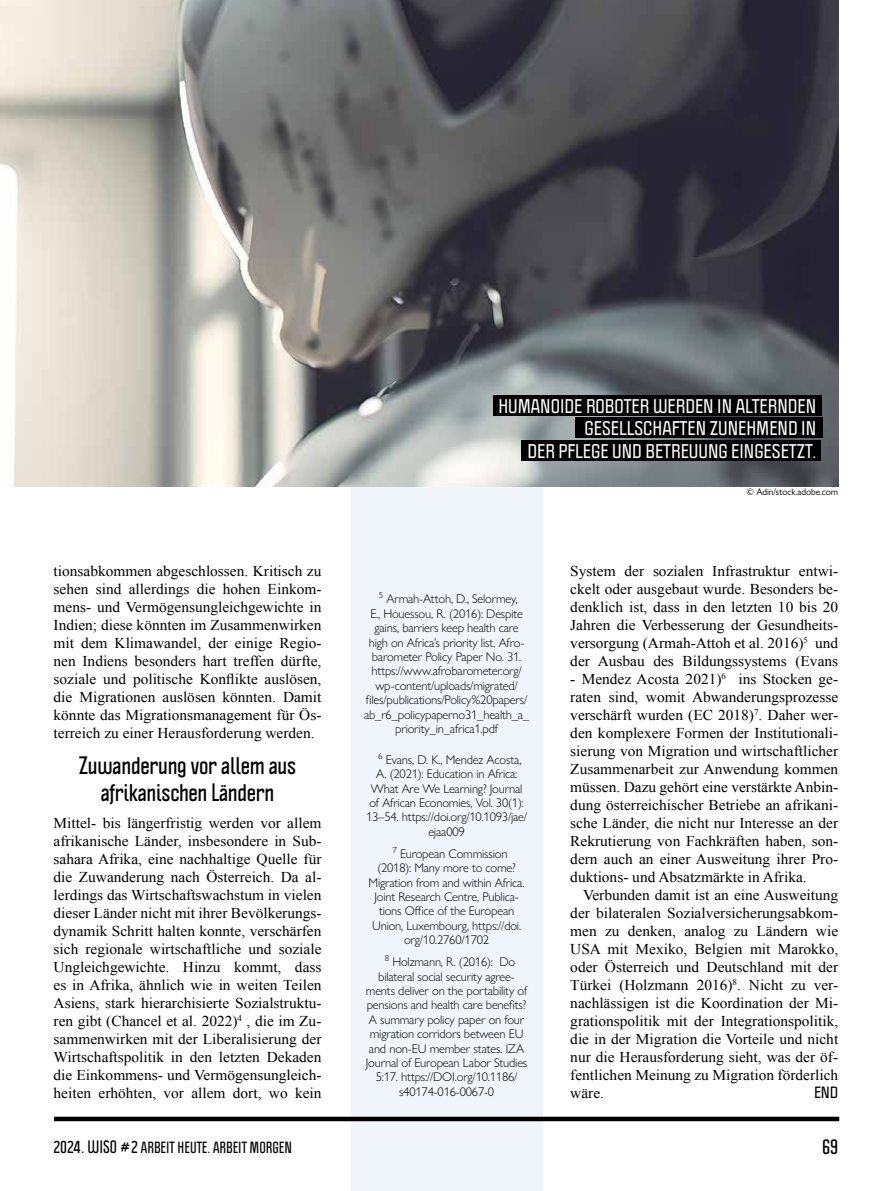
<style>
.page{position:relative;width:893px;height:1191px;background:#fff}
.page>*{position:absolute;margin:0;border:0;box-sizing:border-box;transform-origin:0 0}
.t1{font:700 condensed 22.05px/27px "Politica";letter-spacing:-.01em;color:#000;text-align:center}
.t2{font:700 condensed 18.9px "Politica";color:#000}
.t3{font:700 17.4px/22.5px "Politica";color:#fff;text-align:right}
.t4{font:15px/18px "Times New Roman";color:#000;text-align:justify}
.t5{font:700 14.25px "Politica";color:#000;scale:1.05 1}
.t6{font:700 condensed 14.1px "Politica";color:#000}
.t7{font:300 12.6px/14.4px "Gill Sans Nova";letter-spacing:-.015em;color:#000;text-align:center}
.t8{font:9.45px "Gill Sans Nova";letter-spacing:-.01em;color:#000}
.s1{font-size:15.75px}
</style>
<div class="page">
<div style="left:351px;top:0;width:191px;height:1191px;background:#eff5fa"></div>
<div style="left:54px;top:1116px;width:785px;height:5px;background:#000"></div>
<img style="left:0;top:0;width:838px;height:486px">
<div style="left:493px;top:395px;width:329px;height:21px;background:#000"></div>
<div style="left:575px;top:417px;width:247px;height:21px;background:#000"></div>
<div style="left:521px;top:440px;width:299px;height:21px;background:#000"></div>
<p class="t3" style="left:498px;top:394px;width:319px">HUMANOIDE ROBOTER WERDEN IN ALTERNDEN<br>GESELLSCHAFTEN ZUNEHMEND IN<br>DER PFLEGE UND BETREUUNG EINGESETZT.</p>
<p class="t4" style="left:54px;top:562px;width:269px">tionsabkommen abgeschlossen. Kritisch zu sehen sind allerdings die hohen Einkom&shy;mens- und Vermögensungleichgewichte in Indien; diese könnten im Zusammenwirken mit dem Klimawandel, der einige Regio&shy;nen Indiens besonders hart treffen dürfte, soziale und politische Konflikte auslösen, die Migrationen auslösen könnten. Damit könnte das Migrationsmanagement für Ös&shy;terreich zu einer Herausforderung werden.</p>
<h1 class="t1" style="left:79px;top:751px;width:219px">Zuwanderung vor allem aus afrikanischen Ländern</h1>
<p class="t4" style="left:54px;top:814px;width:269px">Mittel- bis längerfristig werden vor allem afrikanische Länder, insbesondere in Sub&shy;sahara Afrika, eine nachhaltige Quelle für die Zuwanderung nach Österreich. Da al&shy;lerdings das Wirtschaftswachstum in vielen dieser Länder nicht mit ihrer Bevölkerungs&shy;dynamik Schritt halten konnte, verschärfen sich regionale wirtschaftliche und soziale Ungleichgewichte. Hinzu kommt, dass es in Afrika, ähnlich wie in weiten Teilen Asiens, stark hierarchisierte Sozialstruktu&shy;ren gibt (Chancel et al. 2022)<sup>4</sup> , die im Zu&shy;sammenwirken mit der Liberalisierung der Wirtschaftspolitik in den letzten Dekaden die Einkommens- und Vermögensungleich&shy;heiten erhöhten, vor allem dort, wo kein</p>
<p class="t7" style="left:364px;top:591px;width:167px"><sup>5</sup> Armah-Attoh, D., Selormey,<br>E., Houessou, R. (2016): Despite gains, barriers keep health care high on Africa’s priority list. Afro&shy;barometer Policy Paper No. 31. https://www.afrobarometer.org/ wp-content/uploads/migrated/ files/publications/Policy%20papers/ ab_r6_policypaperno31_health_a_ priority_in_africa1.pdf</p>
<p class="t7" style="left:366px;top:752px;width:163px"><sup>6</sup> Evans, D. K., Mendez Acosta,<br>A. (2021): Education in Africa:<br>What Are We Learning? Journal of African Economies, Vol. 30(1):<br>13–54. https://doi.org/10.1093/jae/ ejaa009</p>
<p class="t7" style="left:369px;top:846px;width:157px"><sup>7</sup> European Commission<br>(2018): Many more to come?<br>Migration from and within Africa.<br>Joint Research Centre, Publica&shy;tions Office of the European<br>Union, Luxembourg, https://doi. org/10.2760/1702</p>
<p class="t7" style="left:366px;top:954px;width:163px"><sup>8</sup> Holzmann, R. (2016): Do bilateral social security agree&shy;ments deliver on the portability of pensions and health care benefits?<br>A summary policy paper on four migration corridors between EU and non-EU member states. IZA<br>Journal of European Labor Studies<br>5:17. https://DOI.org/10.1186/ s40174-016-0067-0</p>
<p class="t8" style="left:746px;top:486px;width:93px">© Adin/stock.adobe.com</p>
<p class="t4" style="left:570px;top:562px;width:269px">System der sozialen Infrastruktur entwi&shy;ckelt oder ausgebaut wurde. Besonders be&shy;denklich ist, dass in den letzten 10 bis 20<br>Jahren die Verbesserung der Gesundheits&shy;versorgung (Armah-Attoh et al. 2016)<sup>5</sup> und der Ausbau des Bildungssystems (Evans</p>
<p class="t4" style="left:570px;top:670px;width:269px">- Mendez Acosta 2021)<sup>6</sup> ins Stocken ge&shy;raten sind, womit Abwanderungsprozesse verschärft wurden (EC 2018)<sup>7</sup>. Daher wer&shy;den komplexere Formen der Institutionali&shy;sierung von Migration und wirtschaftlicher Zusammenarbeit zur Anwendung kommen müssen. Dazu gehört eine verstärkte Anbin&shy;dung österreichischer Betriebe an afrikani&shy;sche Länder, die nicht nur Interesse an der Rekrutierung von Fachkräften haben, son&shy;dern auch an einer Ausweitung ihrer Pro&shy;duktions- und Absatzmärkte in Afrika.</p>
<p class="t4" style="left:570px;top:886px;width:269px;text-indent:13px">Verbunden damit ist an eine Ausweitung der bilateralen Sozialversicherungsabkom&shy;men zu denken, analog zu Ländern wie USA mit Mexiko, Belgien mit Marokko, oder Österreich und Deutschland mit der Türkei (Holzmann 2016)<sup>8</sup>. Nicht zu ver&shy;nachlässigen ist die Koordination der Mi&shy;grationspolitik mit der Integrationspolitik, die in der Migration die Vorteile und nicht nur die Herausforderung sieht, was der öf&shy;fentlichen Meinung zu Migration förderlich wäre.</p>
<p class="t5" style="left:814px;top:1082px;width:25px">END</p>
<p class="t6" style="left:54px;top:1136px;width:240px"><span class="s1">2024. WISO #2</span> ARBEIT HEUTE. ARBEIT MORGEN</p>
<p class="t2" style="left:822px;top:1132px;width:18px">69</p>
</div>
